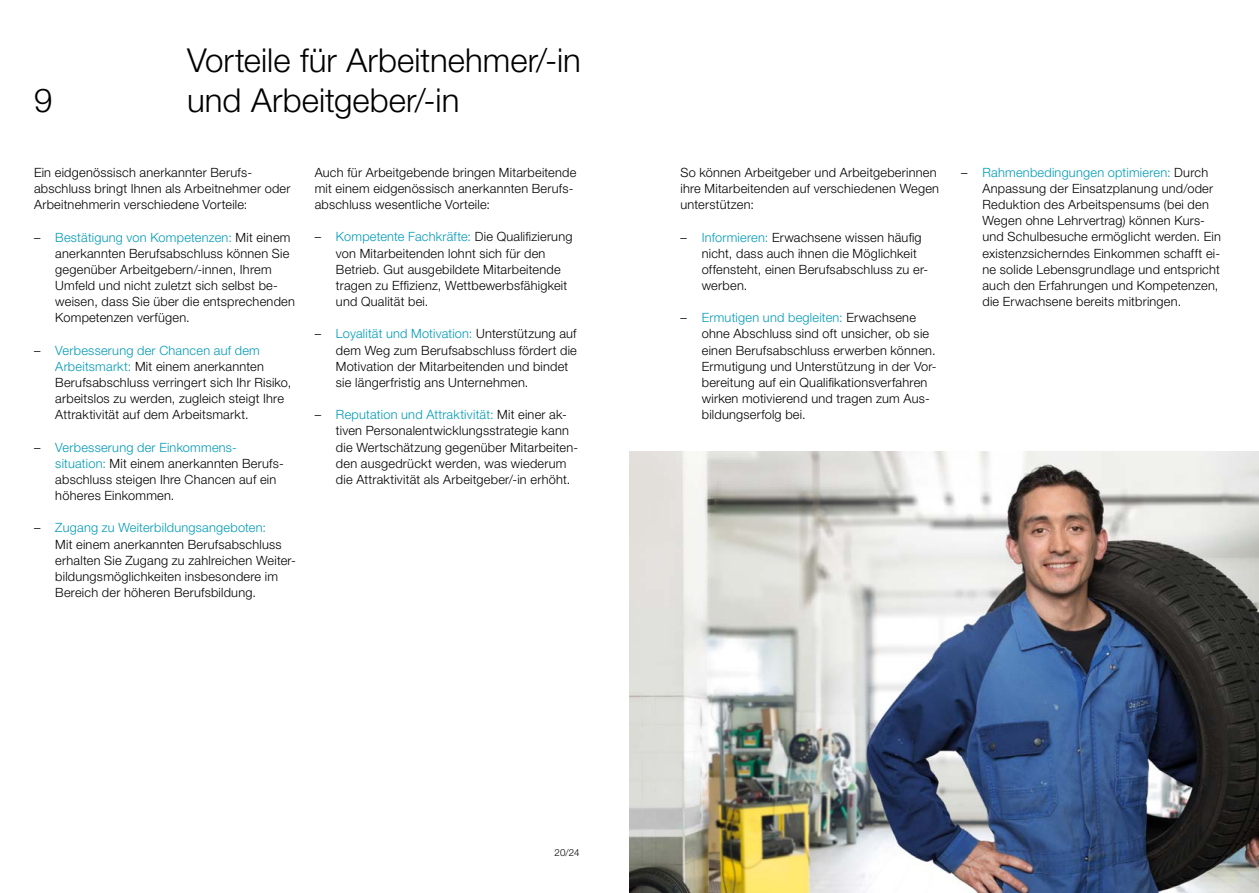
<style>
.page{position:relative;width:1259px;height:893px;background:#fff}
.page>*{position:absolute;margin:0;border:0;box-sizing:border-box;transform-origin:0 0}
.t1{font:300 33px/40.3px "Helvetica Neue LT Std";color:#000}
.t2{font:300 12.75px/16.2px "Helvetica Neue LT Std";letter-spacing:.02em;color:#000}
.t3{font:300 9.75px "Helvetica Neue LT Std";color:#000}
.s1{color:#009bb7}
</style>
<div class="page">
<img style="left:629px;top:452px;width:630px;height:441px">
<h1 class="t1" style="left:34px;top:80px;width:20px">9</h1>
<h1 class="t1" style="left:187px;top:39px;width:395px">Vorteile für Arbeitnehmer/-in und Arbeitgeber/-in</h1>
<p class="t2" style="left:34px;top:164px;width:258px">Ein eidgenössisch anerkannter Berufs&shy;abschluss bringt Ihnen als Arbeitnehmer oder<br>Arbeitnehmerin verschiedene Vorteile:</p>
<p class="t2" style="left:55px;top:229px;width:241px;text-indent:-21px">– <span class="s1">Bestätigung von Kompetenzen:</span> Mit einem anerkannten Berufsabschluss können Sie gegenüber Arbeitgebern/-innen, Ihrem Umfeld und nicht zuletzt sich selbst be&shy;weisen, dass Sie über die entsprechenden Kompetenzen verfügen.</p>
<p class="t2" style="left:55px;top:342px;width:238px;text-indent:-21px">– <span class="s1">Verbesserung der Chancen auf dem Arbeitsmarkt:</span> Mit einem anerkannten Berufsabschluss verringert sich Ihr Risiko, arbeitslos zu werden, zugleich steigt Ihre Attraktivität auf dem Arbeitsmarkt.</p>
<p class="t2" style="left:55px;top:439px;width:230px;text-indent:-21px">– <span class="s1">Verbesserung der Einkommens&shy;situation:</span> Mit einem anerkannten Berufs&shy;abschluss steigen Ihre Chancen auf ein höheres Einkommen.</p>
<p class="t2" style="left:55px;top:519px;width:242px;text-indent:-21px">– <span class="s1">Zugang zu Weiterbildungsangeboten:<br></span>Mit einem anerkannten Berufsabschluss erhalten Sie Zugang zu zahlreichen Weiter&shy;bildungsmöglichkeiten insbesondere im Bereich der höheren Berufsbildung.</p>
<p class="t2" style="left:315px;top:164px;width:263px">Auch für Arbeitgebende bringen Mitarbeitende mit einem eidgenössisch anerkannten Berufs&shy;abschluss wesentliche Vorteile:</p>
<p class="t2" style="left:336px;top:229px;width:238px;text-indent:-21px">– <span class="s1">Kompetente Fachkräfte:</span> Die Qualifizierung von Mitarbeitenden lohnt sich für den Betrieb. Gut ausgebildete Mitarbeitende tragen zu Effizienz, Wettbewerbsfähigkeit und Qualität bei.</p>
<p class="t2" style="left:336px;top:326px;width:242px;text-indent:-21px">– <span class="s1">Loyalität und Motivation:</span> Unterstützung auf dem Weg zum Berufsabschluss fördert die Motivation der Mitarbeitenden und bindet sie längerfristig ans Unternehmen.</p>
<p class="t2" style="left:336px;top:406px;width:244px;text-indent:-21px">– <span class="s1">Reputation und Attraktivität:</span> Mit einer ak&shy;tiven Personalentwicklungsstrategie kann die Wertschätzung gegenüber Mitarbeiten&shy;den ausgedrückt werden, was wiederum die Attraktivität als Arbeitgeber/-in erhöht.</p>
<p class="t3" style="left:554px;top:846px;width:26px">20/24</p>
<p class="t2" style="left:680px;top:164px;width:260px">So können Arbeitgeber und Arbeitgeberinnen ihre Mitarbeitenden auf verschiedenen Wegen unterstützen:</p>
<p class="t2" style="left:702px;top:229px;width:228px;text-indent:-21px">– <span class="s1">Informieren:</span> Erwachsene wissen häufig nicht, dass auch ihnen die Möglichkeit offensteht, einen Berufsabschluss zu er&shy;werben.</p>
<p class="t2" style="left:702px;top:309px;width:236px;text-indent:-21px">– <span class="s1">Ermutigen und begleiten:</span> Erwachsene ohne Abschluss sind oft unsicher, ob sie einen Berufsabschluss erwerben können.<br>Ermutigung und Unterstützung in der Vor&shy;bereitung auf ein Qualifikationsverfahren wirken motivierend und tragen zum Aus&shy;bildungserfolg bei.</p>
<p class="t2" style="left:982px;top:164px;width:240px;text-indent:-21px">– <span class="s1">Rahmenbedingungen optimieren:</span> Durch Anpassung der Einsatzplanung und/oder Reduktion des Arbeitspensums (bei den Wegen ohne Lehrvertrag) können Kurs&shy;und Schulbesuche ermöglicht werden. Ein existenzsicherndes Einkommen schafft ei&shy;ne solide Lebensgrundlage und entspricht auch den Erfahrungen und Kompetenzen, die Erwachsene bereits mitbringen.</p>
</div>
